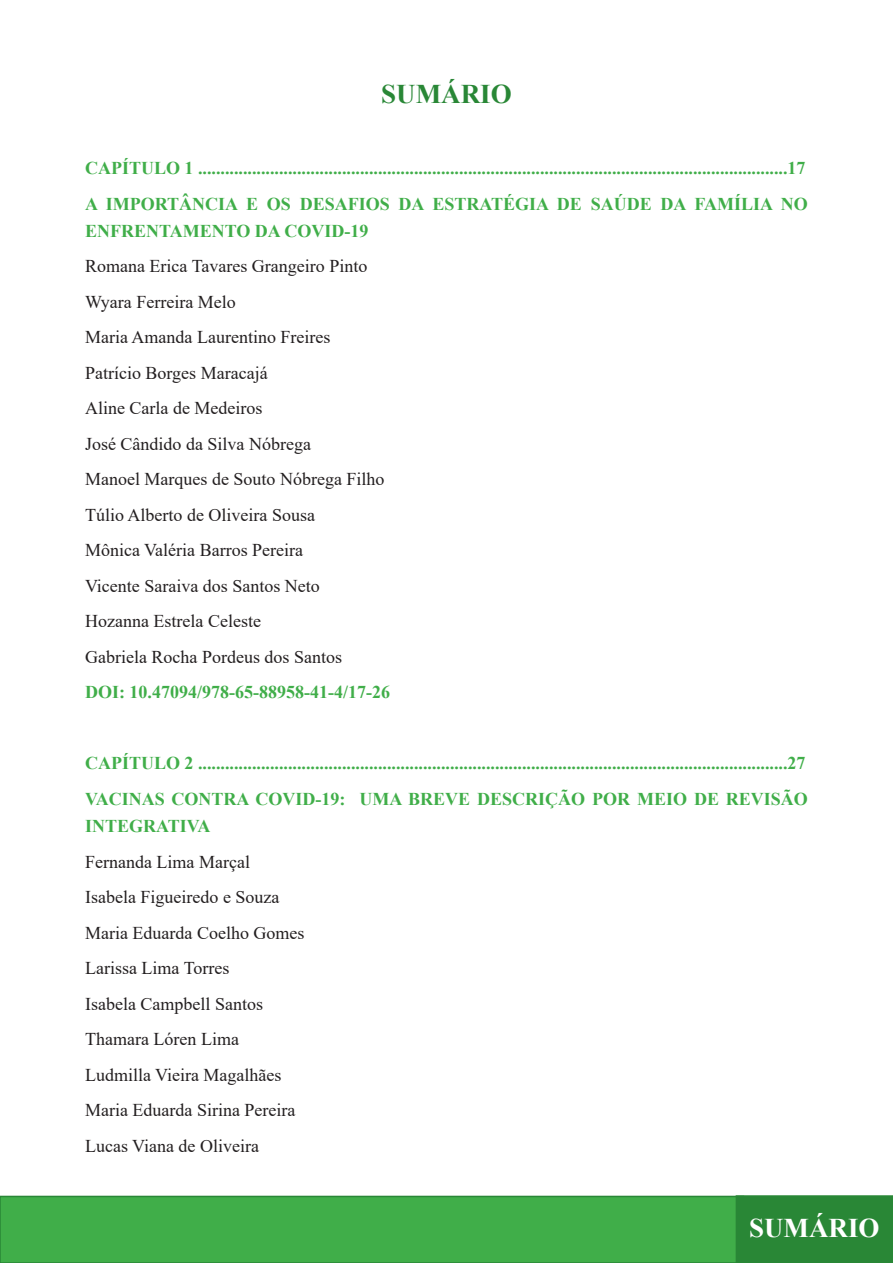
<style>
.page{position:relative;width:893px;height:1263px;background:#fff}
.page>*{position:absolute;margin:0;border:0;box-sizing:border-box;transform-origin:0 0}
.t1{font:700 27px "Times New Roman";color:#fff}
.Normal__Web{font:700 27px "Times New Roman";color:#298736}
.t2{font:18px "Times New Roman";color:#231f20}
.Normal__Web-2{font:700 18px/27px "Times New Roman";color:#40ae49}
</style>
<div class="page">
<div style="left:0;top:1196px;width:744px;height:67px;background:#40ae49;border:2px solid #298736"></div>
<div style="left:736px;top:1196px;width:156px;height:66px;background:#298736"></div>
<div style="left:736px;top:1195px;width:157px;height:68px;border:2px solid #298736"></div>
<p class="Normal__Web" style="left:381px;top:75px;width:132px">SUMÁRIO</p>
<p class="Normal__Web-2" style="left:85px;top:154px;width:722px">CAPÍTULO 1 ...................................................................................................................................17</p>
<p class="Normal__Web-2" style="left:85px;top:190px;width:724px">A IMPORTÂNCIA E OS DESAFIOS DA ESTRATÉGIA DE SAÚDE DA FAMÍLIA NO<br>ENFRENTAMENTO DA COVID-19</p>
<p class="t2" style="left:85px;top:254px;width:284px">Romana Erica Tavares Grangeiro Pinto</p>
<p class="t2" style="left:85px;top:289px;width:152px">Wyara Ferreira Melo</p>
<p class="t2" style="left:85px;top:325px;width:247px">Maria Amanda Laurentino Freires</p>
<p class="t2" style="left:85px;top:360px;width:184px">Patrício Borges Maracajá</p>
<p class="t2" style="left:85px;top:396px;width:179px">Aline Carla de Medeiros</p>
<p class="t2" style="left:85px;top:431px;width:227px">José Cândido da Silva Nóbrega</p>
<p class="t2" style="left:85px;top:467px;width:301px">Manoel Marques de Souto Nóbrega Filho</p>
<p class="t2" style="left:85px;top:502px;width:231px">Túlio Alberto de Oliveira Sousa</p>
<p class="t2" style="left:85px;top:538px;width:220px">Mônica Valéria Barros Pereira</p>
<p class="t2" style="left:85px;top:573px;width:236px">Vicente Saraiva dos Santos Neto</p>
<p class="t2" style="left:85px;top:609px;width:177px">Hozanna Estrela Celeste</p>
<p class="t2" style="left:85px;top:644px;width:258px">Gabriela Rocha Pordeus dos Santos</p>
<p class="Normal__Web-2" style="left:85px;top:678px;width:306px">DOI: 10.47094/978-65-88958-41-4/17-26</p>
<p class="Normal__Web-2" style="left:85px;top:749px;width:722px">CAPÍTULO 2 ...................................................................................................................................27</p>
<p class="Normal__Web-2" style="left:85px;top:785px;width:724px">VACINAS CONTRA COVID-19: UMA BREVE DESCRIÇÃO POR MEIO DE REVISÃO<br>INTEGRATIVA</p>
<p class="t2" style="left:85px;top:849px;width:166px">Fernanda Lima Marçal</p>
<p class="t2" style="left:85px;top:884px;width:196px">Isabela Figueiredo e Souza</p>
<p class="t2" style="left:85px;top:920px;width:221px">Maria Eduarda Coelho Gomes</p>
<p class="t2" style="left:85px;top:955px;width:146px">Larissa Lima Torres</p>
<p class="t2" style="left:85px;top:991px;width:179px">Isabela Campbell Santos</p>
<p class="t2" style="left:85px;top:1026px;width:155px">Thamara Lóren Lima</p>
<p class="t2" style="left:85px;top:1062px;width:198px">Ludmilla Vieira Magalhães</p>
<p class="t2" style="left:85px;top:1097px;width:212px">Maria Eduarda Sirina Pereira</p>
<p class="t2" style="left:85px;top:1133px;width:176px">Lucas Viana de Oliveira</p>
<h1 class="t1" style="left:749px;top:1208px;width:132px">SUMÁRIO</h1>
</div>
